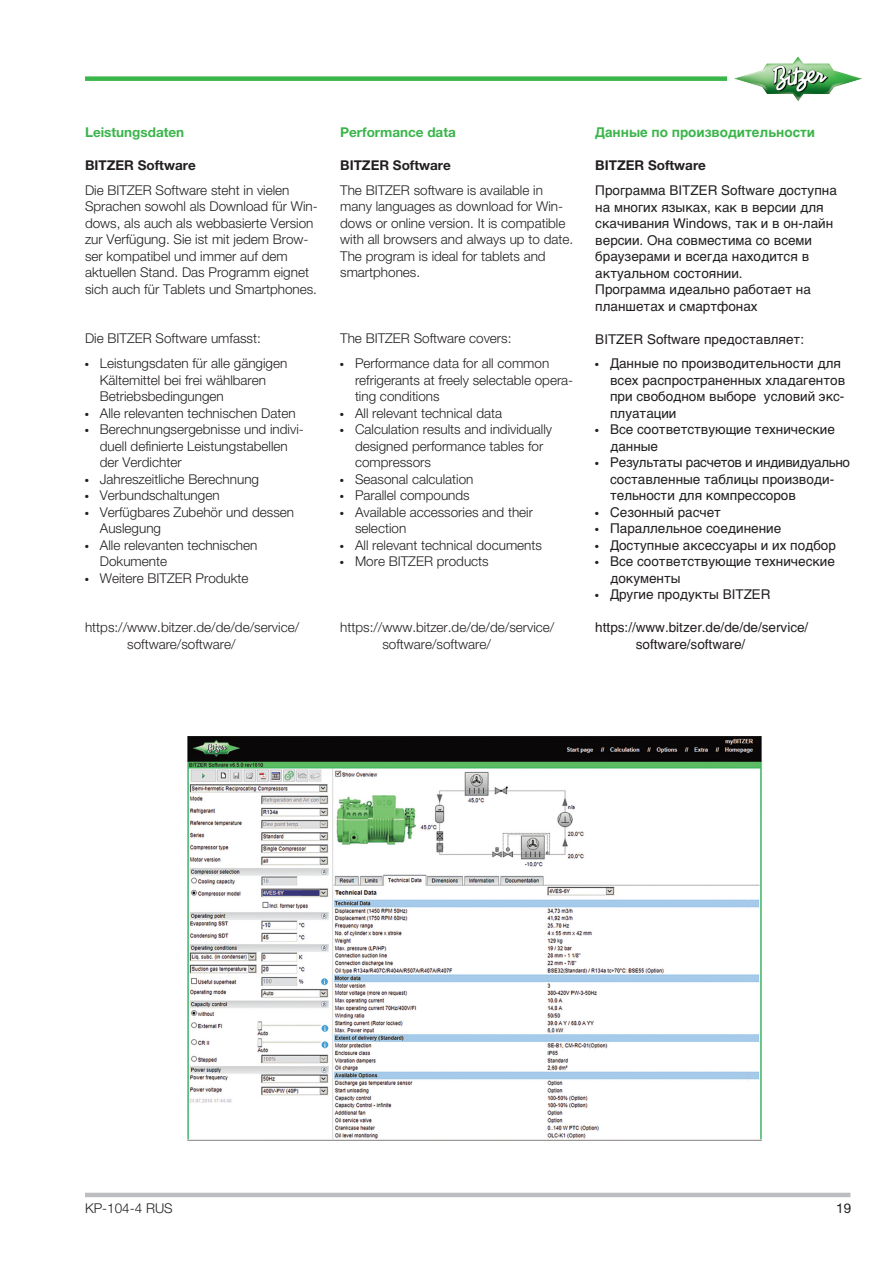
<style>
.page{position:relative;width:893px;height:1263px;background:#fff}
.page>*{position:absolute;margin:0;border:0;box-sizing:border-box;transform-origin:0 0}
.t1{font:300 13.5px/16.5px "Helvetica Neue";color:#231f20}
.t2{font:13.5px/16.5px "Helvetica Cyr Upright";color:#231f20}
.t3{font:700 13.5px "Helvetica Neue";color:#231f20}
.t4{font:700 13.5px "Helvetica Neue";color:#3ab54a}
.t5{font:700 13.5px "Helvetica Cyr";color:#3ab54a}
.t6{font:13.5px "Helvetica Neue";color:#231f20}
</style>
<div class="page">
<hr style="left:85px;top:1193px;width:765px;height:4px;background:#bcbdc0">
<div style="left:85px;top:76px;width:642px;height:5px;background:#3ab54a"></div>
<img style="left:734px;top:57px;width:128px;height:44px">
<img style="left:188px;top:736px;width:574px;height:404px">
<p class="t4" style="left:85px;top:128px;width:101px">Leistungsdaten</p>
<p class="t3" style="left:85px;top:161px;width:112px">BITZER Software</p>
<p class="t1" style="left:85px;top:183px;width:234px">Die BITZER Software steht in vielen Sprachen sowohl als Download für Win&shy;dows, als auch als webbasierte Version zur Verfügung. Sie ist mit jedem Brow&shy;ser kompatibel und immer auf dem aktuellen Stand. Das Programm eignet sich auch für Tablets und Smartphones.</p>
<p class="t1" style="left:85px;top:332px;width:177px">Die BITZER Software umfasst:</p>
<p class="t1" style="left:100px;top:356px;width:189px;text-indent:-15px">● Leistungsdaten für alle gängigen<br>Kältemittel bei frei wählbaren<br>Betriebsbedingungen</p>
<p class="t1" style="left:85px;top:406px;width:212px">● Alle relevanten technischen Daten</p>
<p class="t1" style="left:100px;top:422px;width:205px;text-indent:-15px">● Berechnungsergebnisse und indivi&shy;duell definierte Leistungstabellen der Verdichter</p>
<p class="t1" style="left:85px;top:472px;width:176px">● Jahreszeitliche Berechnung</p>
<p class="t1" style="left:85px;top:488px;width:136px">● Verbundschaltungen</p>
<p class="t1" style="left:100px;top:505px;width:196px;text-indent:-15px">● Verfügbares Zubehör und dessen<br>Auslegung</p>
<p class="t1" style="left:100px;top:538px;width:159px;text-indent:-15px">● Alle relevanten technischen<br>Dokumente</p>
<p class="t1" style="left:85px;top:571px;width:165px">● Weitere BITZER Produkte</p>
<p class="t1" style="left:127px;top:620px;width:173px;text-indent:-42px">https://www.bitzer.de/de/de/service/ software/software/</p>
<p class="t4" style="left:340px;top:128px;width:117px">Performance data</p>
<p class="t3" style="left:340px;top:161px;width:112px">BITZER Software</p>
<p class="t1" style="left:340px;top:183px;width:234px">The BITZER software is available in many languages as download for Win&shy;dows or online version. It is compatible with all browsers and always up to date.<br>The program is ideal for tablets and smartphones.</p>
<p class="t1" style="left:340px;top:332px;width:173px">The BITZER Software covers:</p>
<p class="t1" style="left:355px;top:356px;width:220px;text-indent:-15px">● Performance data for all common refrigerants at freely selectable opera&shy;ting conditions</p>
<p class="t1" style="left:340px;top:406px;width:164px">● All relevant technical data</p>
<p class="t1" style="left:355px;top:422px;width:199px;text-indent:-15px">● Calculation results and individually designed performance tables for compressors</p>
<p class="t1" style="left:340px;top:472px;width:135px">● Seasonal calculation</p>
<p class="t1" style="left:340px;top:488px;width:131px">● Parallel compounds</p>
<p class="t1" style="left:355px;top:505px;width:179px;text-indent:-15px">● Available accessories and their selection</p>
<p class="t1" style="left:340px;top:538px;width:203px">● All relevant technical documents</p>
<p class="t1" style="left:340px;top:554px;width:150px">● More BITZER products</p>
<p class="t1" style="left:382px;top:620px;width:173px;text-indent:-42px">https://www.bitzer.de/de/de/service/ software/software/</p>
<p class="t5" style="left:595px;top:128px;width:221px">Данные по производительности</p>
<p class="t3" style="left:595px;top:161px;width:112px">BITZER Software</p>
<p class="t2" style="left:595px;top:183px;width:243px">Программа BITZER Software доступна на многих языках, как в версии для скачивания Windows, так и в он-лайн версии. Она совместима со всеми браузерами и всегда находится в актуальном состоянии.<br>Программа идеально работает на планшетах и смартфонах</p>
<p class="t2" style="left:595px;top:332px;width:210px">BITZER Software предоставляет:</p>
<p class="t2" style="left:610px;top:357px;width:237px;text-indent:-15px">● Данные по производительности для всех распространенных хладагентов при свободном выборе условий экс&shy;плуатации</p>
<p class="t2" style="left:610px;top:423px;width:226px;text-indent:-15px">● Все соответствующие технические данные</p>
<p class="t2" style="left:610px;top:456px;width:241px;text-indent:-15px">● Результаты расчетов и индивидуально составленные таблицы производи&shy;тельности для компрессоров</p>
<p class="t2" style="left:595px;top:505px;width:127px">● Сезонный расчет</p>
<p class="t2" style="left:595px;top:522px;width:187px">● Параллельное соединение</p>
<p class="t2" style="left:595px;top:538px;width:242px">● Доступные аксессуары и их подбор</p>
<p class="t2" style="left:610px;top:555px;width:226px;text-indent:-15px">● Все соответствующие технические документы</p>
<p class="t2" style="left:595px;top:588px;width:177px">● Другие продукты BITZER</p>
<p class="t2" style="left:636px;top:621px;width:174px;text-indent:-40px">https://www.bitzer.de/de/de/service/ software/software/</p>
<p class="t1" style="left:85px;top:1201px;width:89px">KP-104-4 RUS</p>
<p class="t6" style="left:836px;top:1203px;width:17px">19</p>
</div>
